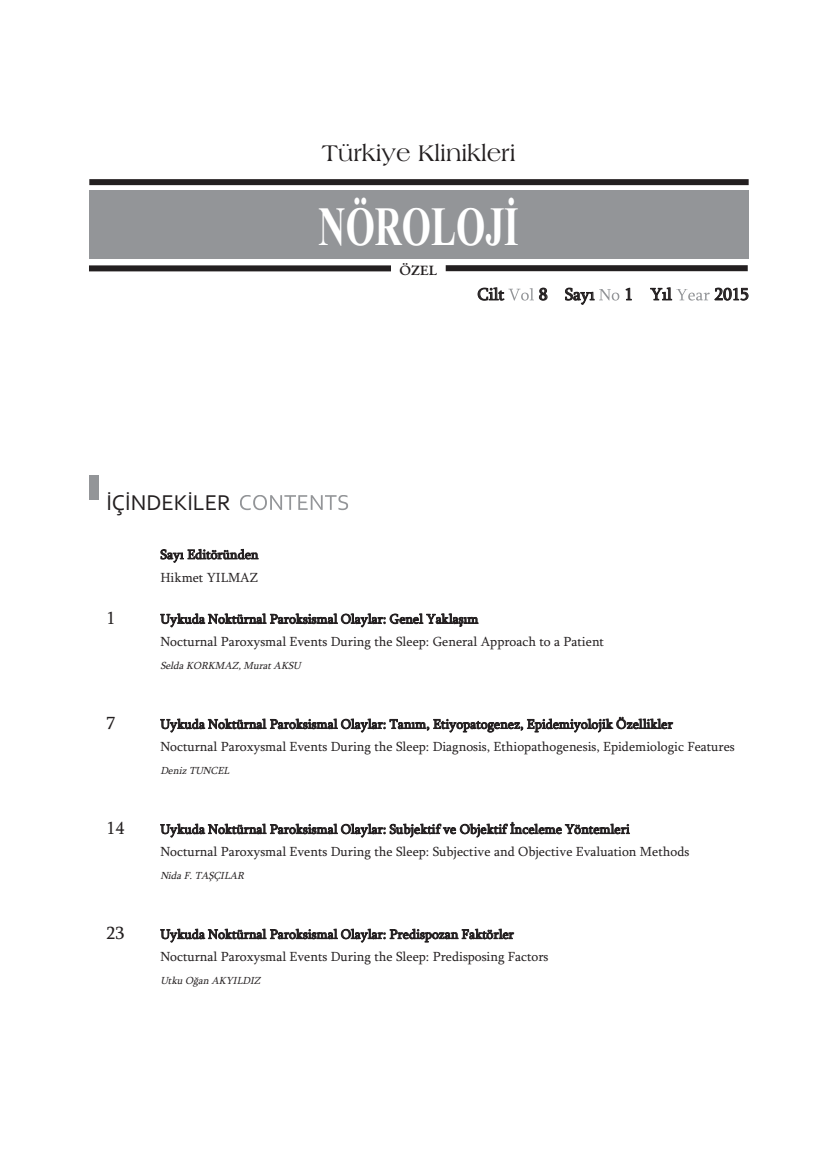
<style>
.page{position:relative;width:838px;height:1170px;background:#fff}
.page>*{position:absolute;margin:0;border:0;box-sizing:border-box;transform-origin:0 0}
.t1{font:700 55.35px "Times New Roman";color:#fff;scale:.68 1}
.t2{font:24px "Americana BT Roman";color:#231f20}
.t3{font:22.5px "Corbel";color:#231f20}
.t4{font:18px "Sylfaen";color:#231f20}
.t5{font:17.25px "Sylfaen";color:#231f20}
.t6{font:13.5px/22.8px "Sylfaen";color:#231f20}
.t7{font:600 13.5px "Garamond";color:#231f20}
.t8{font:italic 10.5px "Sylfaen";color:#231f20}
</style>
<div class="page">
<svg style="left:240px;top:495px;width:108px;height:15px"></svg>
<div style="left:89px;top:475px;width:10px;height:25px;background:#939598"></div>
<div style="left:89px;top:191px;width:659px;height:68px;background:#939598"></div>
<div style="left:89px;top:179px;width:659px;height:6px;background:#231f20"></div>
<div style="left:89px;top:265px;width:302px;height:6px;background:#231f20"></div>
<div style="left:446px;top:265px;width:301px;height:6px;background:#231f20"></div>
<svg style="left:508px;top:288px;width:26px;height:12px"></svg>
<svg style="left:599px;top:289px;width:20px;height:11px"></svg>
<svg style="left:676px;top:289px;width:34px;height:11px"></svg>
<h2 class="t2" style="left:322px;top:138px;width:195px">Türkiye Klinikleri</h2>
<h1 class="t1" style="left:318px;top:193px;width:296px">NÖROLOJİ</h1>
<p class="t7" style="left:399px;top:262px;width:39px">ÖZEL</p>
<p class="t5" style="left:477px;top:284px;width:28px">Cilt</p>
<p class="t5" style="left:539px;top:284px;width:57px">8 Sayı</p>
<p class="t5" style="left:624px;top:284px;width:49px">1 Yıl</p>
<p class="t5" style="left:714px;top:284px;width:36px">2015</p>
<h3 class="t3" style="left:106px;top:489px;width:126px">İÇİNDEKİLER</h3>
<p class="t6" style="left:160px;top:542px;width:100px;line-height:23.2px">Sayı Editöründen<br>Hikmet YILMAZ</p>
<h3 class="t4" style="left:106px;top:606px;width:10px">1</h3>
<p class="t6" style="left:160px;top:607px;width:445px">Uykuda Noktürnal Paroksismal Olaylar: Genel Yaklaşım<br>Nocturnal Paroxysmal Events During the Sleep: General Approach to a Patient</p>
<p class="t8" style="left:160px;top:659px;width:145px">Selda KORKMAZ, Murat AKSU</p>
<h3 class="t4" style="left:106px;top:711px;width:10px">7</h3>
<p class="t6" style="left:160px;top:712px;width:576px">Uykuda Noktürnal Paroksismal Olaylar: Tanım, Etiyopatogenez, Epidemiyolojik Özellikler<br>Nocturnal Paroxysmal Events During the Sleep: Diagnosis, Ethiopathogenesis, Epidemiologic Features</p>
<p class="t8" style="left:160px;top:764px;width:73px">Deniz TUNCEL</p>
<h3 class="t4" style="left:106px;top:816px;width:19px">14</h3>
<p class="t6" style="left:160px;top:817px;width:530px">Uykuda Noktürnal Paroksismal Olaylar: Subjektif ve Objektif İnceleme Yöntemleri<br>Nocturnal Paroxysmal Events During the Sleep: Subjective and Objective Evaluation Methods</p>
<p class="t8" style="left:160px;top:869px;width:88px">Nida F. TAŞÇILAR</p>
<h3 class="t4" style="left:106px;top:921px;width:19px">23</h3>
<p class="t6" style="left:160px;top:922px;width:389px">Uykuda Noktürnal Paroksismal Olaylar: Predispozan Faktörler<br>Nocturnal Paroxysmal Events During the Sleep: Predisposing Factors</p>
<p class="t8" style="left:160px;top:974px;width:104px">Utku Oğan AKYILDIZ</p>
</div>
